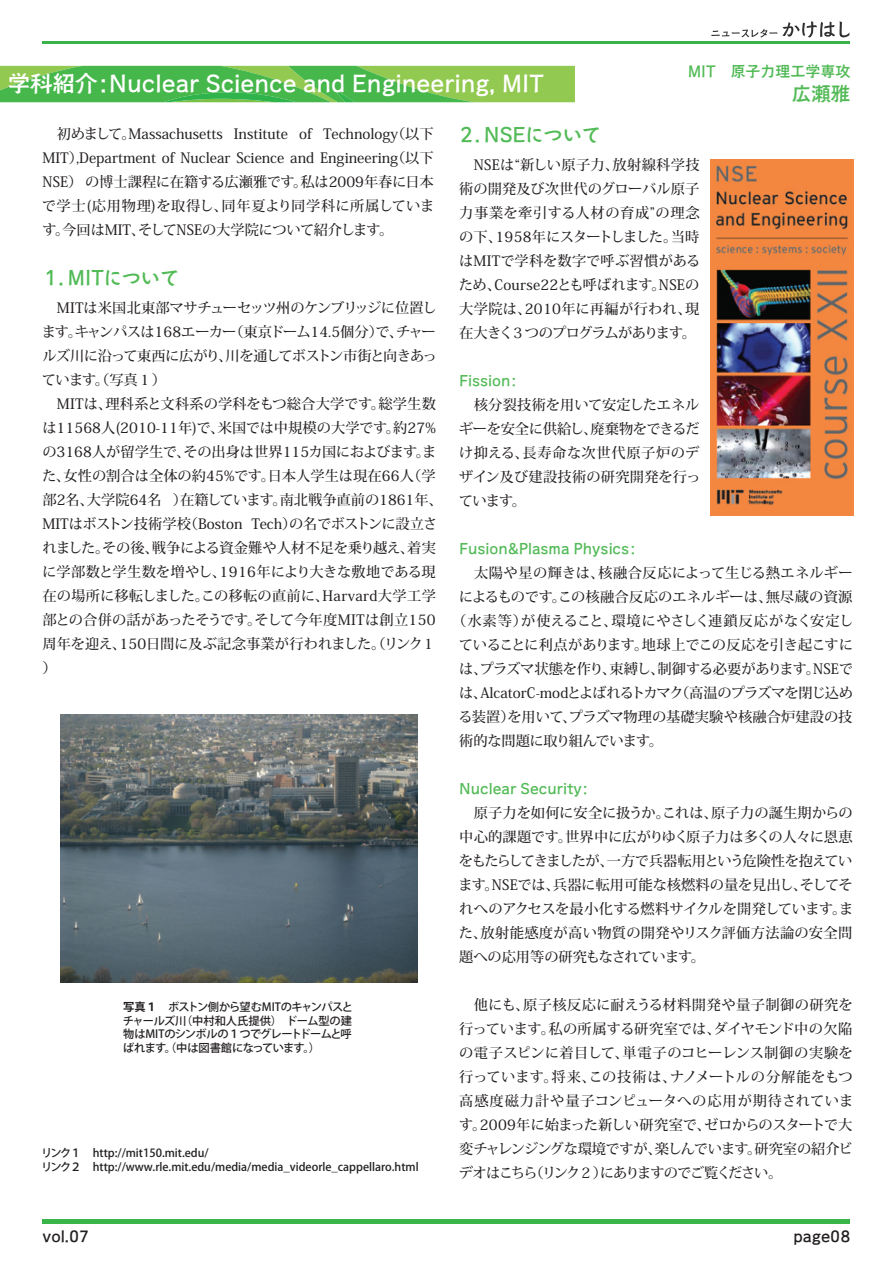
<style>
.page{position:relative;width:893px;height:1263px;background:#fff}
.page>*{position:absolute;margin:0;border:0;box-sizing:border-box;transform-origin:0 0}
.t1{font:22.5px "Aralet Std DB";color:#fff}
.t2{font:19.5px "Aralet Std DB";letter-spacing:-.02em;color:#52ba56}
.t3{font:15px "Aralet Std DB";color:#231f20}
.t4{font:15px "Aralet Std DB";color:#52ba56}
.t5{font:500 14.25px/24px "Koz Min Pro";color:#231f20;text-align:justify}
.t6{font:500 14.25px "Koz Min Pro";letter-spacing:-.02em;color:#231f20}
.t7{font:14.25px "Aralet Std DB";color:#52ba56}
.t8{font:500 14.25px "Koz Min Pro";letter-spacing:.03em;color:#231f20}
.t9{font:500 14.25px "Koz Min Pro";letter-spacing:.025em;color:#231f20}
.t10{font:500 11.25px/13.5px "Koz Go Pro";color:#231f20}
.s1{font-weight:700}
</style>
<div class="page">
<div style="left:43px;top:1219px;width:807px;height:5px;background:#3ab54a"></div>
<img style="left:61px;top:715px;width:356px;height:267px">
<img style="left:710px;top:159px;width:143px;height:357px">
<svg style="left:0;top:66px;width:575px;height:36px;background:#63be4d"></svg>
<hr style="left:43px;top:41px;width:807px;height:3px;background:#39b44b">
<svg style="left:711px;top:21px;width:138px;height:16px"></svg>
<h1 class="t1" style="left:8px;top:68px;width:538px">学科紹介：Nuclear Science and Engineering, MIT</h1>
<p class="t4" style="left:688px;top:61px;width:164px">MIT　原子力理工学専攻</p>
<h2 class="t2" style="left:792px;top:80px;width:60px">広瀬雅</h2>
<p class="t5" style="left:42px;top:121px;width:394px">　初めまして。Massachusetts Institute of Technology（以下MIT）,Department of Nuclear Science and Engineering（以下NSE） の博士課程に在籍する広瀬雅です。私は2009年春に日本で学士(応用物理)を取得し、同年夏より同学科に所属しています。今回はMIT、そしてNSEの大学院について紹介します。</p>
<h2 class="t2" style="left:45px;top:264px;width:136px">1．MITについて</h2>
<p class="t5" style="left:42px;top:295px;width:402px;text-align:left">　MITは米国北東部マサチューセッツ州のケンブリッジに位置します。キャンパスは168エーカー（東京ドーム14.5個分）で、チャールズ川に沿って東西に広がり、川を通してボストン市街と向きあっています。（写真１）<br>　MITは、理科系と文科系の学科をもつ総合大学です。総学生数は11568人(2010-11年)で、米国では中規模の大学です。約27%の3168人が留学生で、その出身は世界115カ国におよびます。また、女性の割合は全体の約45%です。日本人学生は現在66人（学部2名、大学院64名 ）在籍しています。南北戦争直前の1861年、MITはボストン技術学校（Boston Tech）の名でボストンに設立されました。その後、戦争による資金難や人材不足を乗り越え、着実に学部数と学生数を増やし、1916年により大きな敷地である現在の場所に移転しました。この移転の直前に、Harvard大学工学部との合併の話があったそうです。そして今年度MITは創立150周年を迎え、150日間に及ぶ記念事業が行われました。（リンク１）</p>
<p class="t10" style="left:123px;top:1001px;width:232px;text-align:justify"><span class="s1">写真１</span>　ボストン側から望むMITのキャンパスとチャールズ川（中村和人氏提供）　ドーム型の建物はMITのシンボルの１つでグレートドームと呼ばれます。（中は図書館になっています。）</p>
<p class="t10" style="left:41px;top:1147px;width:379px">リンク１　http://mit150.mit.edu/<br>リンク２　http://www.rle.mit.edu/media/media_videorle_cappellaro.html</p>
<h2 class="t2" style="left:457px;top:121px;width:146px">２．NSEについて</h2>
<p class="t5" style="left:459px;top:152px;width:243px">　NSEは“新しい原子力、放射線科学技術の開発及び次世代のグローバル原子力事業を牽引する人材の育成”の理念の下、1958年にスタートしました。当時はMITで学科を数字で呼ぶ習慣があるため、Course22とも呼ばれます。NSEの大学院は、2010年に再編が行われ、現在大きく３つのプログラムがあります。</p>
<p class="t7" style="left:459px;top:371px;width:63px">Fission：</p>
<p class="t5" style="left:459px;top:392px;width:243px">　核分裂技術を用いて安定したエネルギーを安全に供給し、廃棄物をできるだけ抑える、長寿命な次世代原子炉のデザイン及び建設技術の研究開発を行っています。</p>
<p class="t7" style="left:459px;top:539px;width:182px">Fusion&amp;Plasma Physics：</p>
<p class="t9" style="left:459px;top:562px;width:395px">　太陽や星の輝きは、核融合反応によって生じる熱エネルギー</p>
<p class="t5" style="left:459px;top:584px;width:395px">によるものです。この核融合反応のエネルギーは、無尽蔵の資源</p>
<p class="t8" style="left:452px;top:610px;width:403px">（水素等）が使えること、環境にやさしく連鎖反応がなく安定し</p>
<p class="t5" style="left:459px;top:632px;width:396px">ていることに利点があります。地球上でこの反応を引き起こすに</p>
<p class="t6" style="left:459px;top:659px;width:395px">は、プラズマ状態を作り、束縛し、制御する必要があります。NSEで</p>
<p class="t6" style="left:459px;top:683px;width:395px">は、AlcatorC-modとよばれるトカマク（高温のプラズマを閉じ込め</p>
<p class="t5" style="left:458px;top:704px;width:396px">る装置）を用いて、プラズマ物理の基礎実験や核融合炉建設の技</p>
<p class="t6" style="left:459px;top:731px;width:205px">術的な問題に取り組んでいます。</p>
<p class="t7" style="left:459px;top:779px;width:135px">Nuclear Security：</p>
<p class="t5" style="left:458px;top:800px;width:396px">　原子力を如何に安全に扱うか。これは、原子力の誕生期からの中心的課題です。世界中に広がりゆく原子力は多くの人々に恩恵をもたらしてきましたが、一方で兵器転用という危険性を抱えています。NSEでは、兵器に転用可能な核燃料の量を見出し、そしてそれへのアクセスを最小化する燃料サイクルを開発しています。また、放射能感度が高い物質の開発やリスク評価方法論の安全問題への応用等の研究もなされています。</p>
<p class="t5" style="left:459px;top:992px;width:396px">　他にも、原子核反応に耐えうる材料開発や量子制御の研究を行っています。私の所属する研究室では、ダイヤモンド中の欠陥の電子スピンに着目して、単電子のコヒーレンス制御の実験を行っています。将来、この技術は、ナノメートルの分解能をもつ高感度磁力計や量子コンピュータへの応用が期待されています。2009年に始まった新しい研究室で、ゼロからのスタートで大変チャレンジングな環境ですが、楽しんでいます。研究室の紹介ビデオはこちら（リンク２）にありますのでご覧ください。</p>
<p class="t3" style="left:43px;top:1226px;width:48px">vol.07</p>
<p class="t3" style="left:793px;top:1226px;width:58px">page08</p>
</div>
